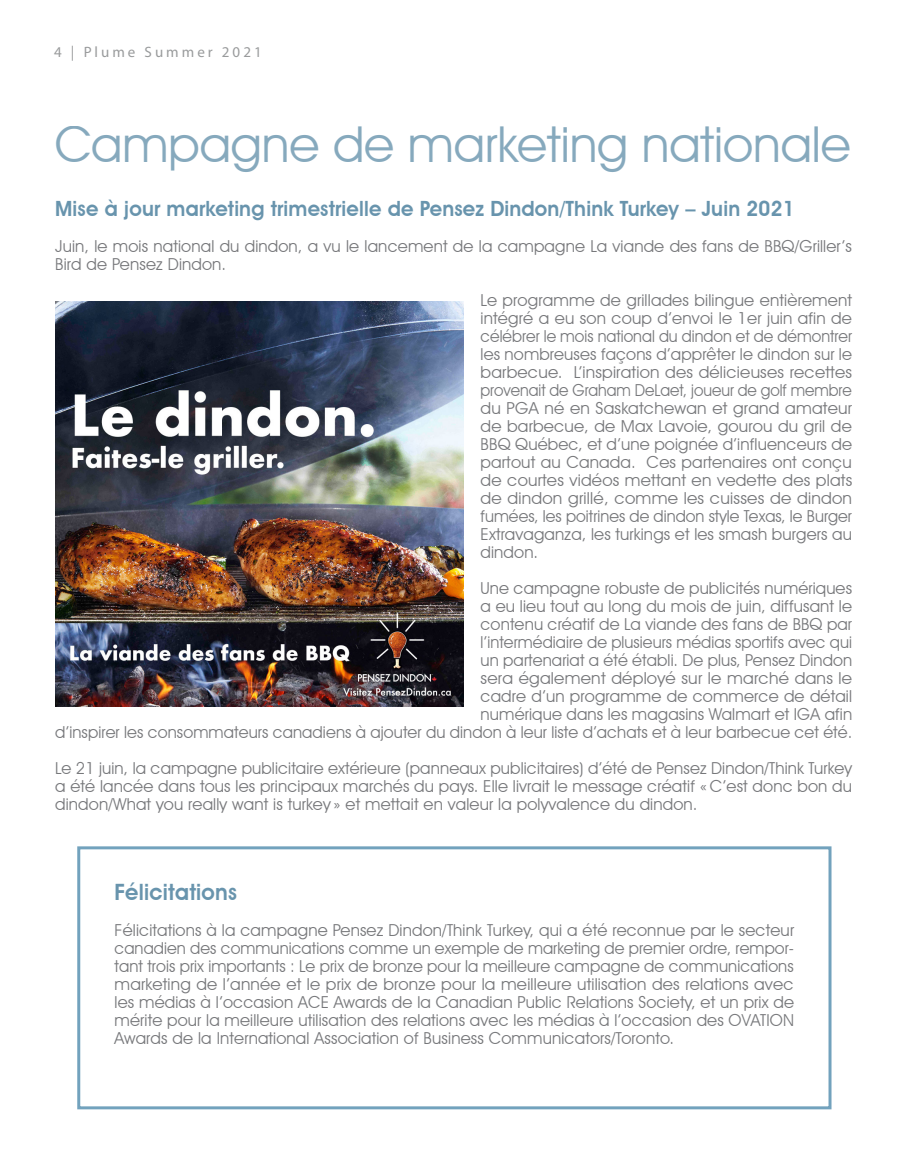
<style>
.page{position:relative;width:905px;height:1175px;background:#fff}
.page>*{position:absolute;margin:0;border:0;box-sizing:border-box;transform-origin:0 0}
.t1{font:49.5px "Avant Garde IT Cby BT";color:#6894ad}
.t2{font:600 22.5px "Avant Garde IT Cby BT";letter-spacing:.01em;color:#6894ad}
.t3{font:600 21px "Avant Garde IT Cby BT";letter-spacing:.01em;color:#6894ad}
.t4{font:16.5px/18px "Avant Garde IT Cby BT";letter-spacing:.01em;color:#77787b;text-align:justify}
.t5{font:15px "Myriad Pro";letter-spacing:.2em;color:#999b9c}
</style>
<div class="page">
<div style="left:77px;top:846px;width:754px;height:263px;border:3px solid #72a2bd"></div>
<img style="left:55px;top:301px;width:408px;height:405px">
<p class="t5" style="left:54px;top:43px;width:209px">4 | Plume Summer 2021</p>
<h1 class="t1" style="left:54px;top:114px;width:798px">Campagne de marketing nationale</h1>
<p class="t3" style="left:55px;top:196px;width:740px">Mise à jour marketing trimestrielle de Pensez Dindon/Think Turkey – Juin 2021</p>
<p class="t4" style="left:55px;top:237px;width:798px">Juin, le mois national du dindon, a vu le lancement de la campagne La viande des fans de BBQ/Griller’s<br>Bird de Pensez Dindon.</p>
<p class="t4" style="left:480px;top:291px;width:373px">Le programme de grillades bilingue entièrement intégré a eu son coup d’envoi le 1er juin afin de célébrer le mois national du dindon et de démontrer les nombreuses façons d’apprêter le dindon sur le barbecue. L’inspiration des délicieuses recettes provenait de Graham DeLaet, joueur de golf membre du PGA né en Saskatchewan et grand amateur de barbecue, de Max Lavoie, gourou du gril de BBQ Québec, et d’une poignée d’influenceurs de partout au Canada. Ces partenaires ont conçu de courtes vidéos mettant en vedette des plats de dindon grillé, comme les cuisses de dindon fumées, les poitrines de dindon style Texas, le Burger Extravaganza, les turkings et les smash burgers au dindon.</p>
<p class="t4" style="left:55px;top:579px;width:798px;text-align:right">Une campagne robuste de publicités numériques<br>a eu lieu tout au long du mois de juin, diffusant le<br>contenu créatif de La viande des fans de BBQ par<br>l’intermédiaire de plusieurs médias sportifs avec qui<br>un partenariat a été établi. De plus, Pensez Dindon<br>sera également déployé sur le marché dans le<br>cadre d’un programme de commerce de détail<br>numérique dans les magasins Walmart et IGA afin<br>d’inspirer les consommateurs canadiens à ajouter du dindon à leur liste d’achats et à leur barbecue cet été.</p>
<p class="t4" style="left:55px;top:759px;width:798px">Le 21 juin, la campagne publicitaire extérieure (panneaux publicitaires) d’été de Pensez Dindon/Think Turkey a été lancée dans tous les principaux marchés du pays. Elle livrait le message créatif «C’est donc bon du dindon/What you really want is turkey » et mettait en valeur la polyvalence du dindon.</p>
<h2 class="t2" style="left:114px;top:878px;width:124px">Félicitations</h2>
<p class="t4" style="left:114px;top:921px;width:681px">Félicitations à la campagne Pensez Dindon/Think Turkey, qui a été reconnue par le secteur canadien des communications comme un exemple de marketing de premier ordre, rempor&shy;tant trois prix importants : Le prix de bronze pour la meilleure campagne de communications marketing de l’année et le prix de bronze pour la meilleure utilisation des relations avec les médias à l’occasion ACE Awards de la Canadian Public Relations Society, et un prix de mérite pour la meilleure utilisation des relations avec les médias à l’occasion des OVATION Awards de la International Association of Business Communicators/Toronto.</p>
</div>
